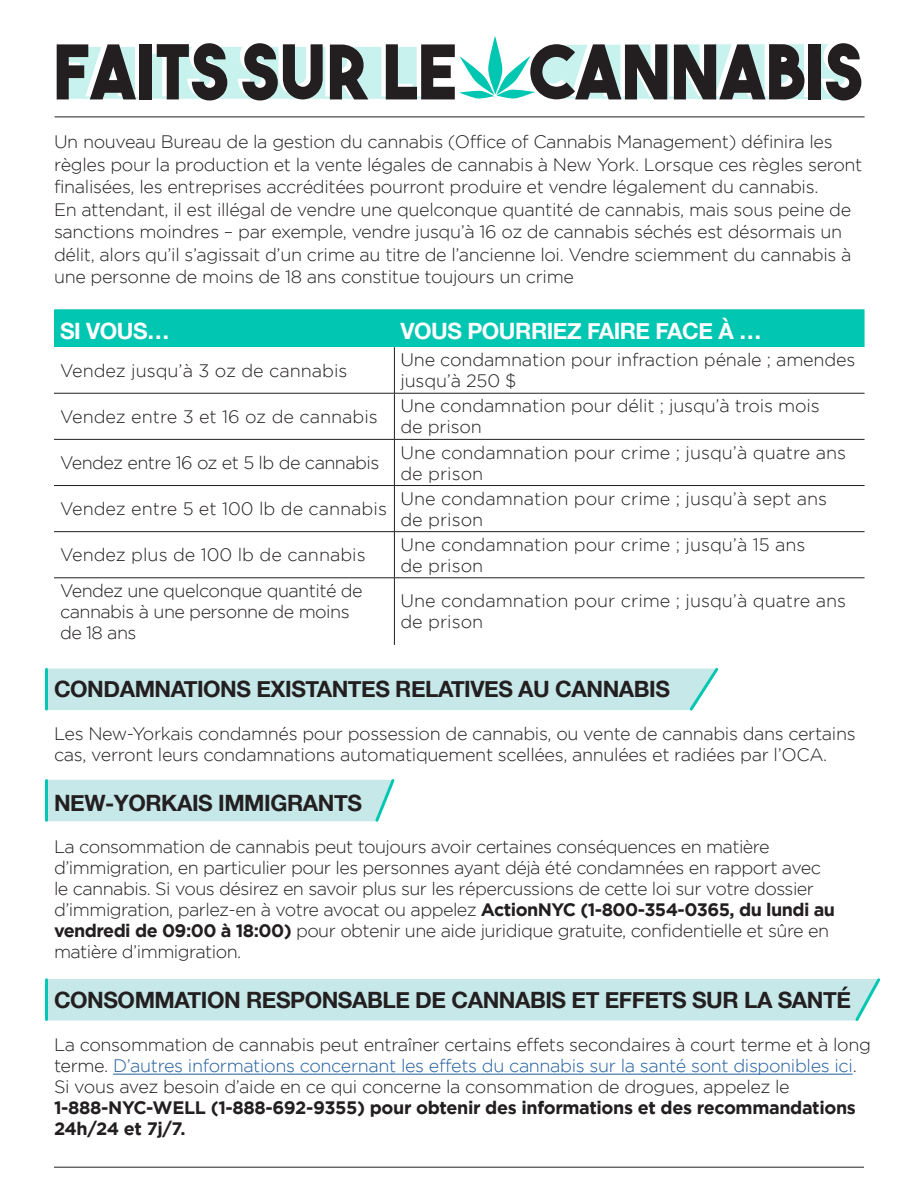
<style>
.page{position:relative;width:918px;height:1188px;background:#fff}
.page>*{position:absolute;margin:0;border:0;box-sizing:border-box;transform-origin:0 0}
.t1{font:75px "The Bold Font";color:#231f20;scale:.95 1}
.t2{font:700 22.5px "Helvetica Neue";letter-spacing:-.02em;color:#231f20}
.t3{font:700 22.5px "Helvetica Neue";letter-spacing:-.02em;color:#fff}
.t4{font:300 18px/21px "Gotham";letter-spacing:-.02em;color:#231f20}
.t5{font:300 18px/21px "Gotham";color:#231f20}
.s1{font-weight:700}
.s2{color:#215e9e}
</style>
<div class="page">
<hr style="left:45px;top:781px;width:3px;height:39px;background:#01c6b2">
<svg style="left:46px;top:779px;width:349px;height:43px;background:#c7e8e9"></svg>
<hr style="left:45px;top:669px;width:3px;height:40px;background:#01c6b2">
<svg style="left:47px;top:668px;width:672px;height:43px;background:#c6e8e9"></svg>
<div style="left:65px;top:47px;width:364px;height:52px;background:#c7f2ee"></div>
<svg style="left:459px;top:36px;width:396px;height:63px"></svg>
<hr style="left:55px;top:117px;width:810px;height:1px;background:#231f20">
<hr style="left:113px;top:1074px;width:740px;height:1px;background:#215e9e">
<div style="left:54px;top:309px;width:811px;height:38px;background:#01c6b2"></div>
<svg style="left:54px;top:347px;width:811px;height:298px"></svg>
<hr style="left:394px;top:393px;width:471px;height:1px;background:#231f20">
<hr style="left:394px;top:439px;width:471px;height:1px;background:#231f20">
<hr style="left:394px;top:485px;width:471px;height:1px;background:#231f20">
<hr style="left:394px;top:531px;width:471px;height:1px;background:#231f20">
<hr style="left:394px;top:578px;width:471px;height:1px;background:#231f20">
<hr style="left:394px;top:347px;width:1px;height:46px;background:#231f20">
<hr style="left:54px;top:393px;width:340px;height:1px;background:#231f20">
<hr style="left:394px;top:393px;width:1px;height:46px;background:#231f20">
<hr style="left:394px;top:532px;width:1px;height:46px;background:#231f20">
<hr style="left:394px;top:578px;width:1px;height:67px;background:#231f20">
<hr style="left:54px;top:578px;width:340px;height:1px;background:#231f20">
<hr style="left:54px;top:439px;width:340px;height:1px;background:#231f20">
<hr style="left:394px;top:440px;width:1px;height:45px;background:#231f20">
<hr style="left:394px;top:486px;width:1px;height:45px;background:#231f20">
<hr style="left:54px;top:485px;width:340px;height:1px;background:#231f20">
<hr style="left:54px;top:531px;width:340px;height:1px;background:#231f20">
<hr style="left:45px;top:980px;width:3px;height:40px;background:#01c6b2">
<div style="left:47px;top:978px;width:834px;height:43px;background:#c7e8e9"></div>
<hr style="left:54px;top:1167px;width:810px;height:1px;background:#231f20">
<p class="t1" style="left:53px;top:25px;width:854px">FAITS SUR LE CANNABIS</p>
<p class="t4" style="left:54px;top:130px;width:810px;line-height:22.5px">Un nouveau Bureau de la gestion du cannabis (Office of Cannabis Management) définira les règles pour la production et la vente légales de cannabis à New York. Lorsque ces règles seront finalisées, les entreprises accréditées pourront produire et vendre légalement du cannabis.<br>En attendant, il est illégal de vendre une quelconque quantité de cannabis, mais sous peine de sanctions moindres – par exemple, vendre jusqu’à 16 oz de cannabis séchés est désormais un délit, alors qu’il s’agissait d’un crime au titre de l’ancienne loi. Vendre sciemment du cannabis à une personne de moins de 18 ans constitue toujours un crime</p>
<p class="t3" style="left:60px;top:313px;width:111px">SI VOUS…</p>
<p class="t3" style="left:400px;top:313px;width:363px">VOUS POURRIEZ FAIRE FACE À …</p>
<p class="t5" style="left:60px;top:360px;width:289px">Vendez jusqu’à 3 oz de cannabis</p>
<p class="t4" style="left:400px;top:349px;width:457px">Une condamnation pour infraction pénale ; amendes jusqu’à 250 $</p>
<p class="t5" style="left:60px;top:406px;width:319px">Vendez entre 3 et 16 oz de cannabis</p>
<p class="t4" style="left:400px;top:395px;width:421px">Une condamnation pour délit ; jusqu’à trois mois de prison</p>
<p class="t4" style="left:60px;top:452px;width:321px">Vendez entre 16 oz et 5 lb de cannabis</p>
<p class="t5" style="left:400px;top:441px;width:447px">Une condamnation pour crime ; jusqu’à quatre ans de prison</p>
<p class="t5" style="left:60px;top:498px;width:328px">Vendez entre 5 et 100 lb de cannabis</p>
<p class="t5" style="left:400px;top:488px;width:428px">Une condamnation pour crime ; jusqu’à sept ans de prison</p>
<p class="t5" style="left:60px;top:544px;width:307px">Vendez plus de 100 lb de cannabis</p>
<p class="t5" style="left:400px;top:534px;width:407px">Une condamnation pour crime ; jusqu’à 15 ans de prison</p>
<p class="t4" style="left:60px;top:580px;width:304px">Vendez une quelconque quantité de cannabis à une personne de moins de 18 ans</p>
<p class="t5" style="left:400px;top:590px;width:447px">Une condamnation pour crime ; jusqu’à quatre ans de prison</p>
<p class="t2" style="left:54px;top:671px;width:618px">CONDAMNATIONS EXISTANTES RELATIVES AU CANNABIS</p>
<p class="t4" style="left:54px;top:722px;width:803px">Les New-Yorkais condamnés pour possession de cannabis, ou vente de cannabis dans certains cas, verront leurs condamnations automatiquement scellées, annulées et radiées par l’OCA.</p>
<p class="t2" style="left:54px;top:785px;width:309px">NEW-YORKAIS IMMIGRANTS</p>
<p class="t4" style="left:54px;top:836px;width:783px">La consommation de cannabis peut toujours avoir certaines conséquences en matière d’immigration, en particulier pour les personnes ayant déjà été condamnées en rapport avec le cannabis. Si vous désirez en savoir plus sur les répercussions de cette loi sur votre dossier d’immigration, parlez-en à votre avocat ou appelez <span class="s1">ActionNYC (1-800-354-0365, du lundi au vendredi de 09:00 à 18:00)</span> pour obtenir une aide juridique gratuite, confidentielle et sûre en matière d’immigration.</p>
<p class="t2" style="left:54px;top:983px;width:798px">CONSOMMATION RESPONSABLE DE CANNABIS ET EFFETS SUR LA SANTÉ</p>
<p class="t4" style="left:54px;top:1034px;width:818px">La consommation de cannabis peut entraîner certains effets secondaires à court terme et à long terme. <span class="s2">D’autres informations concernant les effets du cannabis sur la santé sont disponibles ici</span>.<br>Si vous avez besoin d’aide en ce qui concerne la consommation de drogues, appelez le <span class="s1">1-888-NYC-WELL (1-888-692-9355) pour obtenir des informations et des recommandations 24h/24 et 7j/7.</span></p>
</div>
